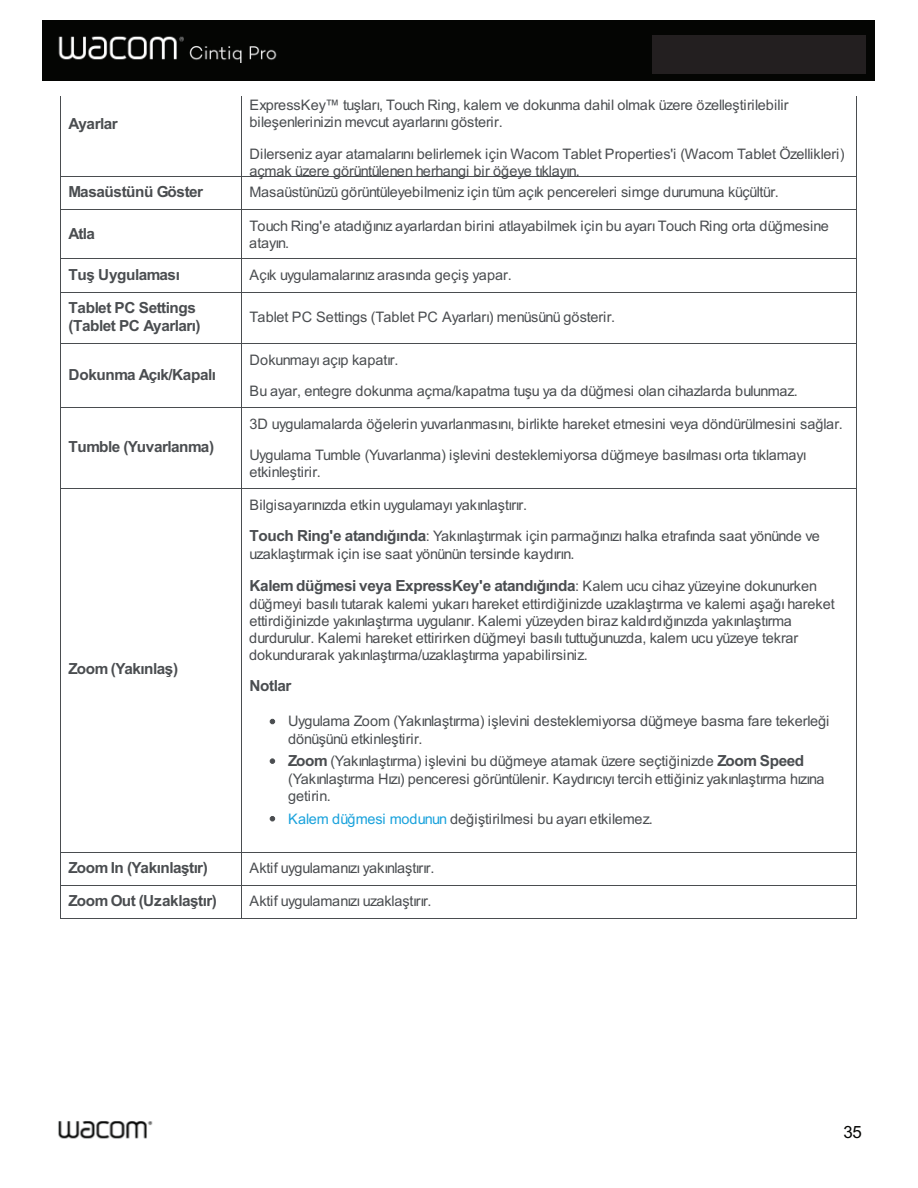
<style>
.page{position:relative;width:918px;height:1188px;background:#fff}
.page>*{position:absolute;margin:0;border:0;box-sizing:border-box;transform-origin:0 0}
.t1{font:18.9px "Arial";color:#040503}
.t2{font:700 17.1px/18px "Arial";letter-spacing:-.025em;color:#4a4d50}
.t3{font:16.2px/17.1px "Arial";letter-spacing:-.01em;color:#4a4d50}
.s1{font-weight:700;font-size:17.1px}
.s2{font-weight:400;font-size:16.2px}
.s3{color:#19a2dc}
</style>
<div class="page">
<hr style="left:60px;top:96px;width:1px;height:81px;background:#4a4d50">
<hr style="left:241px;top:96px;width:1px;height:81px;background:#4a4d50">
<hr style="left:856px;top:96px;width:1px;height:81px;background:#4a4d50">
<hr style="left:60px;top:176px;width:182px;height:1px;background:#4a4d50">
<hr style="left:60px;top:176px;width:1px;height:34px;background:#4a4d50">
<hr style="left:241px;top:176px;width:616px;height:1px;background:#4a4d50">
<hr style="left:241px;top:176px;width:1px;height:34px;background:#4a4d50">
<hr style="left:856px;top:176px;width:1px;height:34px;background:#4a4d50">
<hr style="left:60px;top:209px;width:182px;height:1px;background:#4a4d50">
<hr style="left:60px;top:209px;width:1px;height:50px;background:#4a4d50">
<hr style="left:241px;top:209px;width:616px;height:1px;background:#4a4d50">
<hr style="left:241px;top:209px;width:1px;height:50px;background:#4a4d50">
<hr style="left:856px;top:209px;width:1px;height:50px;background:#4a4d50">
<hr style="left:60px;top:258px;width:182px;height:1px;background:#4a4d50">
<hr style="left:60px;top:258px;width:1px;height:35px;background:#4a4d50">
<hr style="left:241px;top:258px;width:616px;height:1px;background:#4a4d50">
<hr style="left:241px;top:258px;width:1px;height:35px;background:#4a4d50">
<hr style="left:856px;top:258px;width:1px;height:35px;background:#4a4d50">
<hr style="left:60px;top:292px;width:182px;height:1px;background:#4a4d50">
<hr style="left:60px;top:292px;width:1px;height:52px;background:#4a4d50">
<hr style="left:241px;top:292px;width:616px;height:1px;background:#4a4d50">
<hr style="left:241px;top:292px;width:1px;height:52px;background:#4a4d50">
<hr style="left:856px;top:292px;width:1px;height:52px;background:#4a4d50">
<hr style="left:60px;top:343px;width:182px;height:1px;background:#4a4d50">
<hr style="left:60px;top:343px;width:1px;height:65px;background:#4a4d50">
<hr style="left:241px;top:343px;width:616px;height:1px;background:#4a4d50">
<hr style="left:241px;top:343px;width:1px;height:65px;background:#4a4d50">
<hr style="left:856px;top:343px;width:1px;height:65px;background:#4a4d50">
<hr style="left:60px;top:407px;width:182px;height:1px;background:#4a4d50">
<hr style="left:60px;top:407px;width:1px;height:82px;background:#4a4d50">
<hr style="left:241px;top:407px;width:616px;height:1px;background:#4a4d50">
<hr style="left:241px;top:407px;width:1px;height:82px;background:#4a4d50">
<hr style="left:856px;top:407px;width:1px;height:82px;background:#4a4d50">
<hr style="left:60px;top:488px;width:182px;height:1px;background:#4a4d50">
<hr style="left:60px;top:488px;width:1px;height:364px;background:#4a4d50">
<hr style="left:241px;top:488px;width:616px;height:1px;background:#4a4d50">
<hr style="left:241px;top:488px;width:1px;height:364px;background:#4a4d50">
<hr style="left:856px;top:488px;width:1px;height:364px;background:#4a4d50">
<hr style="left:60px;top:852px;width:182px;height:1px;background:#4a4d50">
<hr style="left:60px;top:852px;width:1px;height:34px;background:#4a4d50">
<hr style="left:241px;top:852px;width:616px;height:1px;background:#4a4d50">
<hr style="left:241px;top:852px;width:1px;height:34px;background:#4a4d50">
<hr style="left:856px;top:852px;width:1px;height:34px;background:#4a4d50">
<hr style="left:60px;top:885px;width:182px;height:1px;background:#4a4d50">
<hr style="left:60px;top:918px;width:182px;height:1px;background:#4a4d50">
<hr style="left:60px;top:885px;width:1px;height:34px;background:#4a4d50">
<hr style="left:241px;top:885px;width:616px;height:1px;background:#4a4d50">
<hr style="left:241px;top:918px;width:616px;height:1px;background:#4a4d50">
<hr style="left:241px;top:885px;width:1px;height:34px;background:#4a4d50">
<hr style="left:856px;top:885px;width:1px;height:34px;background:#4a4d50">
<svg style="left:270px;top:719px;width:5px;height:5px"></svg>
<svg style="left:270px;top:758px;width:5px;height:6px"></svg>
<svg style="left:270px;top:816px;width:5px;height:5px"></svg>
<div style="left:42px;top:20px;width:833px;height:60px;background:#040503"></div>
<img style="left:58px;top:36px;width:219px;height:26px">
<img style="left:58px;top:1121px;width:95px;height:18px">
<div style="left:652px;top:35px;width:214px;height:38px;background:#231f20"></div>
<p class="t2" style="left:69px;top:115px;width:51px">Ayarlar</p>
<p class="t3" style="left:249px;top:97px;width:541px">ExpressKey™ tuşları, Touch Ring, kalem ve dokunma dahil olmak üzere özelleştirilebilir bileşenlerinizin mevcut ayarlarını gösterir.</p>
<p class="t3" style="left:249px;top:145px;width:597px">Dilerseniz ayar atamalarını belirlemek için Wacom Tablet Properties'i (Wacom Tablet Özellikleri) açmak üzere görüntülenen herhangi bir öğeye tıklayın.</p>
<p class="t2" style="left:69px;top:183px;width:136px">Masaüstünü Göster</p>
<p class="t3" style="left:249px;top:184px;width:531px">Masaüstünüzü görüntüleyebilmeniz için tüm açık pencereleri simge durumuna küçültür.</p>
<p class="t2" style="left:69px;top:224px;width:28px">Atla</p>
<p class="t3" style="left:249px;top:217px;width:581px">Touch Ring'e atadığınız ayarlardan birini atlayabilmek için bu ayarı Touch Ring orta düğmesine atayın.</p>
<p class="t2" style="left:69px;top:266px;width:113px">Tuş Uygulaması</p>
<p class="t3" style="left:249px;top:267px;width:264px">Açık uygulamalarınız arasında geçiş yapar.</p>
<p class="t2" style="left:69px;top:299px;width:134px">Tablet PC Settings (Tablet PC Ayarları)</p>
<p class="t3" style="left:249px;top:309px;width:367px">Tablet PC Settings (Tablet PC Ayarları) menüsünü gösterir.</p>
<p class="t2" style="left:69px;top:366px;width:149px">Dokunma Açık/Kapalı</p>
<p class="t3" style="left:249px;top:344px;width:550px;line-height:31.5px">Dokunmayı açıp kapatır.<br>Bu ayar, entegre dokunma açma/kapatma tuşu ya da düğmesi olan cihazlarda bulunmaz.</p>
<p class="t2" style="left:69px;top:438px;width:147px">Tumble (Yuvarlanma)</p>
<p class="t2" style="left:69px;top:660px;width:111px">Zoom (Yakınlaş)</p>
<p class="t3" style="left:249px;top:408px;width:595px;line-height:31.5px">3D uygulamalarda öğelerin yuvarlanmasını, birlikte hareket etmesini veya döndürülmesini sağlar.<br>Uygulama Tumble (Yuvarlanma) işlevini desteklemiyorsa düğmeye basılması orta tıklamayı</p>
<p class="t3" style="left:249px;top:464px;width:73px">etkinleştirir.</p>
<p class="t3" style="left:249px;top:489px;width:572px;line-height:31.5px">Bilgisayarınızda etkin uygulamayı yakınlaştırır.<br><span class="s1">Touch Ring'e atandığında</span>: Yakınlaştırmak için parmağınızı halka etrafında saat yönünde ve</p>
<p class="t3" style="left:249px;top:546px;width:327px">uzaklaştırmak için ise saat yönünün tersinde kaydırın.</p>
<p class="t2" style="left:249px;top:576px;width:569px">Kalem düğmesi veya ExpressKey'e atandığında<span class="s2">: Kalem ucu cihaz yüzeyine dokunurken</span></p>
<p class="t3" style="left:249px;top:595px;width:587px">düğmeyi basılı tutarak kalemi yukarı hareket ettirdiğinizde uzaklaştırma ve kalemi aşağı hareket ettirdiğinizde yakınlaştırma uygulanır. Kalemi yüzeyden biraz kaldırdığınızda yakınlaştırma durdurulur. Kalemi hareket ettirirken düğmeyi basılı tuttuğunuzda, kalem ucu yüzeye tekrar dokundurarak yakınlaştırma/uzaklaştırma yapabilirsiniz.</p>
<p class="t2" style="left:249px;top:677px;width:43px">Notlar</p>
<p class="t3" style="left:288px;top:713px;width:543px">Uygulama Zoom (Yakınlaştırma) işlevini desteklemiyorsa düğmeye basma fare tekerleği dönüşünü etkinleştirir.</p>
<p class="t3" style="left:288px;top:753px;width:538px;line-height:17.5px"><span class="s1">Zoom</span> (Yakınlaştırma) işlevini bu düğmeye atamak üzere seçtiğinizde <span class="s1">Zoom Speed </span>(Yakınlaştırma Hızı) penceresi görüntülenir. Kaydırıcıyı tercih ettiğiniz yakınlaştırma hızına getirin.</p>
<p class="t3" style="left:288px;top:810px;width:366px"><span class="s3">Kalem düğmesi modunun</span> değiştirilmesi bu ayarı etkilemez.</p>
<p class="t2" style="left:69px;top:859px;width:141px">Zoom In (Yakınlaştır)</p>
<p class="t3" style="left:249px;top:860px;width:186px">Aktif uygulamanızı yakınlaştırır.</p>
<p class="t2" style="left:69px;top:892px;width:150px">Zoom Out (Uzaklaştır)</p>
<p class="t3" style="left:249px;top:893px;width:184px">Aktif uygulamanızı uzaklaştırır.</p>
<p class="t1" style="left:843px;top:1123px;width:20px">35</p>
</div>
